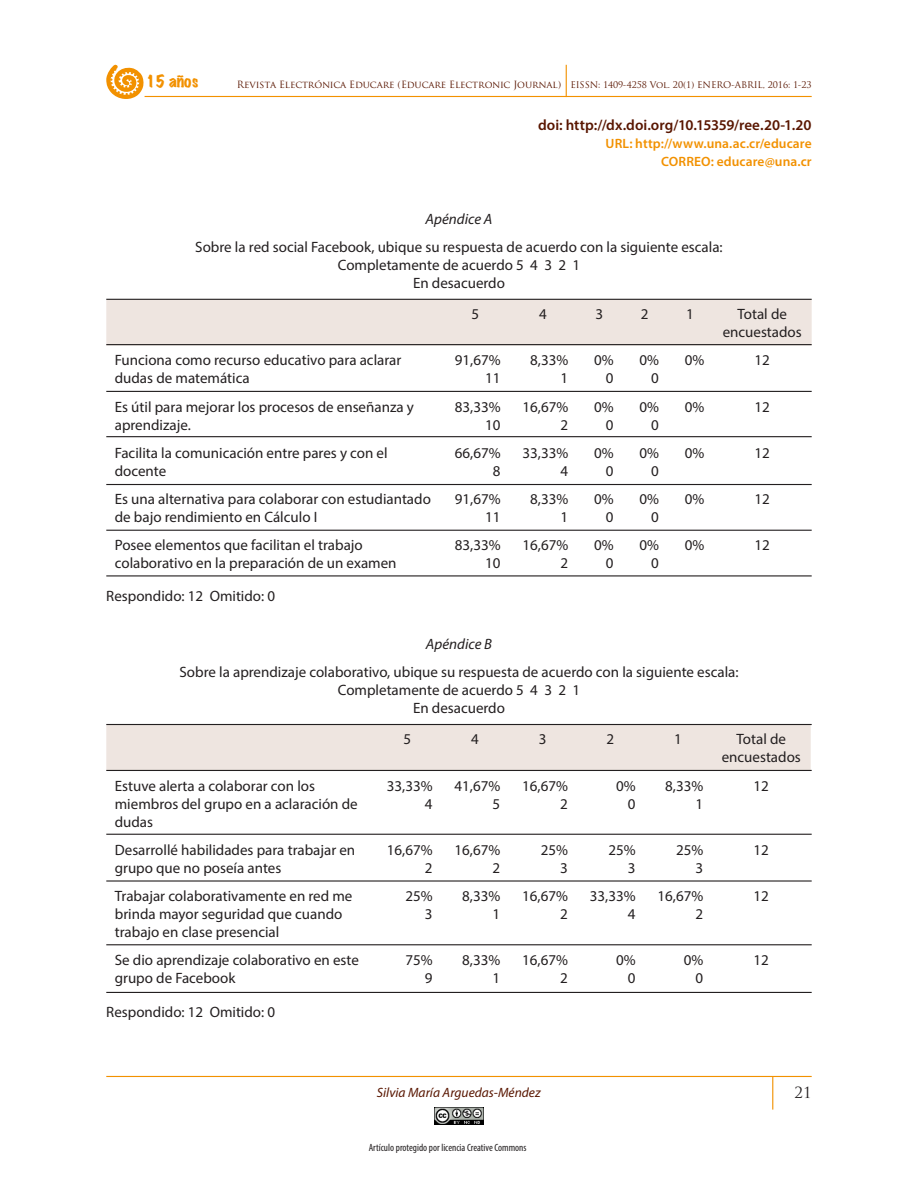
<style>
.page{position:relative;width:918px;height:1188px;background:#fff}
.page>*{position:absolute;margin:0;border:0;box-sizing:border-box;transform-origin:0 0}
.t1{font:15px/18px "Myriad Pro";color:#231f20}
.t2{font:600 15px "Myriad Pro";color:#591600}
.t3{font:italic 15px "Myriad Pro";color:#231f20}
.t4{font:expanded 15px "Marker Felt";color:#f29100}
.t5{font:15px "Trajan Pro";color:#231f20}
.t6{font:600 13.5px/18px "Myriad Pro";letter-spacing:.005em;color:#f29100;text-align:right}
.t7{font:italic 13.5px "Myriad Pro";color:#591600}
.t8{font:condensed 10.5px "Myriad Pro";color:#231f20}
.t9{font:9.75px "Trajan Pro";letter-spacing:-.01em;color:#591600}
.s1{font-size:9px}
</style>
<div class="page">
<hr style="left:106px;top:1076px;width:706px;height:1px;background:#f29100">
<hr style="left:772px;top:1077px;width:1px;height:33px;background:#f29100">
<hr style="left:145px;top:96px;width:667px;height:1px;background:#f29100">
<hr style="left:566px;top:65px;width:1px;height:32px;background:#f29100">
<svg style="left:106px;top:64px;width:38px;height:35px"></svg>
<img style="left:434px;top:1107px;width:50px;height:18px">
<div style="left:106px;top:300px;width:706px;height:46px;background:#eee5e0"></div>
<div style="left:106px;top:725px;width:705px;height:45px;background:#eee5e0"></div>
<hr style="left:106px;top:299px;width:706px;height:1px;background:#231f20">
<hr style="left:106px;top:344px;width:706px;height:1px;background:#231f20">
<hr style="left:106px;top:575px;width:706px;height:1px;background:#231f20">
<hr style="left:106px;top:391px;width:706px;height:1px;background:#231f20">
<hr style="left:106px;top:436px;width:706px;height:1px;background:#231f20">
<hr style="left:106px;top:484px;width:706px;height:1px;background:#231f20">
<hr style="left:106px;top:530px;width:706px;height:1px;background:#231f20">
<hr style="left:106px;top:724px;width:706px;height:1px;background:#231f20">
<hr style="left:106px;top:770px;width:706px;height:1px;background:#231f20">
<hr style="left:106px;top:992px;width:706px;height:1px;background:#231f20">
<hr style="left:106px;top:834px;width:706px;height:1px;background:#231f20">
<hr style="left:106px;top:880px;width:706px;height:2px;background:#231f20">
<hr style="left:106px;top:944px;width:706px;height:1px;background:#231f20">
<p class="t4" style="left:146px;top:69px;width:54px">15 años</p>
<p class="t9" style="left:237px;top:78px;width:576px">Revista Electrónica Educare (Educare Electronic Journal) <span class="s1">EISSN: 1409-4258 Vol. 20(1) ENERO-ABRIL, 2016: 1-23</span></p>
<p class="t2" style="left:538px;top:115px;width:275px">doi: http://dx.doi.org/10.15359/ree.20-1.20</p>
<p class="t6" style="left:606px;top:134px;width:208px">URL: http://www.una.ac.cr/educare<br>CORREO: educare@una.cr</p>
<p class="t3" style="left:426px;top:210px;width:68px">Apéndice A</p>
<p class="t1" style="left:195px;top:238px;width:529px">Sobre la red social Facebook, ubique su respuesta de acuerdo con la siguiente escala:</p>
<p class="t1" style="left:338px;top:256px;width:244px">Completamente de acuerdo 5 4 3 2 1</p>
<p class="t1" style="left:413px;top:274px;width:93px">En desacuerdo</p>
<p class="t1" style="left:471px;top:305px;width:9px">5</p>
<p class="t1" style="left:539px;top:305px;width:9px">4</p>
<p class="t1" style="left:596px;top:305px;width:9px">3</p>
<p class="t1" style="left:641px;top:305px;width:9px">2</p>
<p class="t1" style="left:686px;top:305px;width:9px">1</p>
<p class="t1" style="left:738px;top:305px;width:51px">Total de</p>
<p class="t1" style="left:723px;top:323px;width:81px">encuestados</p>
<p class="t1" style="left:115px;top:351px;width:288px">Funciona como recurso educativo para aclarar dudas de matemática</p>
<p class="t1" style="left:455px;top:351px;width:47px">91,67%</p>
<p class="t1" style="left:485px;top:369px;width:17px">11</p>
<p class="t1" style="left:115px;top:397px;width:301px">Es útil para mejorar los procesos de enseñanza y aprendizaje.</p>
<p class="t1" style="left:455px;top:397px;width:47px">83,33%</p>
<p class="t1" style="left:485px;top:415px;width:17px">10</p>
<p class="t1" style="left:115px;top:444px;width:274px">Facilita la comunicación entre pares y con el docente</p>
<p class="t1" style="left:455px;top:444px;width:47px">66,67%</p>
<p class="t1" style="left:493px;top:462px;width:9px">8</p>
<p class="t1" style="left:115px;top:490px;width:318px">Es una alternativa para colaborar con estudiantado de bajo rendimiento en Cálculo I</p>
<p class="t1" style="left:455px;top:490px;width:47px">91,67%</p>
<p class="t1" style="left:485px;top:508px;width:17px">11</p>
<p class="t1" style="left:115px;top:536px;width:283px">Posee elementos que facilitan el trabajo colaborativo en la preparación de un examen</p>
<p class="t1" style="left:455px;top:536px;width:47px">83,33%</p>
<p class="t1" style="left:485px;top:554px;width:17px">10</p>
<p class="t1" style="left:106px;top:587px;width:170px">Respondido: 12 Omitido: 0</p>
<p class="t1" style="left:530px;top:351px;width:40px">8,33%</p>
<p class="t1" style="left:561px;top:369px;width:9px">1</p>
<p class="t1" style="left:523px;top:397px;width:47px">16,67%</p>
<p class="t1" style="left:561px;top:415px;width:9px">2</p>
<p class="t1" style="left:523px;top:444px;width:47px">33,33%</p>
<p class="t1" style="left:561px;top:462px;width:9px">4</p>
<p class="t1" style="left:530px;top:490px;width:40px">8,33%</p>
<p class="t1" style="left:561px;top:508px;width:9px">1</p>
<p class="t1" style="left:523px;top:536px;width:47px">16,67%</p>
<p class="t1" style="left:561px;top:554px;width:9px">2</p>
<p class="t1" style="left:594px;top:351px;width:21px">0%</p>
<p class="t1" style="left:606px;top:369px;width:9px">0</p>
<p class="t1" style="left:594px;top:397px;width:21px">0%</p>
<p class="t1" style="left:606px;top:415px;width:9px">0</p>
<p class="t1" style="left:594px;top:444px;width:21px">0%</p>
<p class="t1" style="left:606px;top:462px;width:9px">0</p>
<p class="t1" style="left:594px;top:490px;width:21px">0%</p>
<p class="t1" style="left:606px;top:508px;width:9px">0</p>
<p class="t1" style="left:594px;top:536px;width:21px">0%</p>
<p class="t1" style="left:606px;top:554px;width:9px">0</p>
<p class="t1" style="left:639px;top:351px;width:21px">0%</p>
<p class="t1" style="left:651px;top:369px;width:9px">0</p>
<p class="t1" style="left:685px;top:351px;width:21px">0%</p>
<p class="t1" style="left:755px;top:351px;width:17px">12</p>
<p class="t1" style="left:639px;top:397px;width:21px">0%</p>
<p class="t1" style="left:651px;top:415px;width:9px">0</p>
<p class="t1" style="left:685px;top:397px;width:21px">0%</p>
<p class="t1" style="left:755px;top:397px;width:17px">12</p>
<p class="t1" style="left:639px;top:444px;width:21px">0%</p>
<p class="t1" style="left:651px;top:462px;width:9px">0</p>
<p class="t1" style="left:685px;top:444px;width:21px">0%</p>
<p class="t1" style="left:755px;top:444px;width:17px">12</p>
<p class="t1" style="left:639px;top:490px;width:21px">0%</p>
<p class="t1" style="left:651px;top:508px;width:9px">0</p>
<p class="t1" style="left:685px;top:490px;width:21px">0%</p>
<p class="t1" style="left:755px;top:490px;width:17px">12</p>
<p class="t1" style="left:639px;top:536px;width:21px">0%</p>
<p class="t1" style="left:651px;top:554px;width:9px">0</p>
<p class="t1" style="left:685px;top:536px;width:21px">0%</p>
<p class="t1" style="left:755px;top:536px;width:17px">12</p>
<p class="t3" style="left:426px;top:634px;width:68px">Apéndice B</p>
<p class="t1" style="left:179px;top:663px;width:561px">Sobre la aprendizaje colaborativo, ubique su respuesta de acuerdo con la siguiente escala:</p>
<p class="t1" style="left:338px;top:681px;width:244px">Completamente de acuerdo 5 4 3 2 1</p>
<p class="t1" style="left:413px;top:699px;width:93px">En desacuerdo</p>
<p class="t1" style="left:403px;top:730px;width:9px">5</p>
<p class="t1" style="left:471px;top:730px;width:9px">4</p>
<p class="t1" style="left:539px;top:730px;width:9px">3</p>
<p class="t1" style="left:606px;top:730px;width:9px">2</p>
<p class="t1" style="left:674px;top:730px;width:9px">1</p>
<p class="t1" style="left:737px;top:730px;width:51px">Total de</p>
<p class="t1" style="left:722px;top:748px;width:81px">encuestados</p>
<p class="t1" style="left:115px;top:776px;width:244px">Estuve alerta a colaborar con los miembros del grupo en a aclaración de dudas</p>
<p class="t1" style="left:387px;top:776px;width:47px">33,33%</p>
<p class="t1" style="left:425px;top:794px;width:9px">4</p>
<p class="t1" style="left:115px;top:841px;width:242px">Desarrollé habilidades para trabajar en grupo que no poseía antes</p>
<p class="t1" style="left:387px;top:841px;width:47px">16,67%</p>
<p class="t1" style="left:425px;top:859px;width:9px">2</p>
<p class="t1" style="left:115px;top:887px;width:239px">Trabajar colaborativamente en red me brinda mayor seguridad que cuando trabajo en clase presencial</p>
<p class="t1" style="left:405px;top:887px;width:29px">25%</p>
<p class="t1" style="left:425px;top:905px;width:9px">3</p>
<p class="t1" style="left:115px;top:951px;width:246px">Se dio aprendizaje colaborativo en este grupo de Facebook</p>
<p class="t1" style="left:405px;top:951px;width:29px">75%</p>
<p class="t1" style="left:425px;top:969px;width:9px">9</p>
<p class="t1" style="left:106px;top:1003px;width:170px">Respondido: 12 Omitido: 0</p>
<p class="t1" style="left:455px;top:776px;width:47px">41,67%</p>
<p class="t1" style="left:493px;top:794px;width:9px">5</p>
<p class="t1" style="left:455px;top:841px;width:47px">16,67%</p>
<p class="t1" style="left:493px;top:859px;width:9px">2</p>
<p class="t1" style="left:462px;top:887px;width:40px">8,33%</p>
<p class="t1" style="left:493px;top:905px;width:9px">1</p>
<p class="t1" style="left:462px;top:951px;width:40px">8,33%</p>
<p class="t1" style="left:493px;top:969px;width:9px">1</p>
<p class="t1" style="left:522px;top:776px;width:47px">16,67%</p>
<p class="t1" style="left:560px;top:794px;width:9px">2</p>
<p class="t1" style="left:616px;top:776px;width:21px">0%</p>
<p class="t1" style="left:628px;top:794px;width:9px">0</p>
<p class="t1" style="left:665px;top:776px;width:40px">8,33%</p>
<p class="t1" style="left:696px;top:794px;width:9px">1</p>
<p class="t1" style="left:541px;top:841px;width:29px">25%</p>
<p class="t1" style="left:560px;top:859px;width:9px">3</p>
<p class="t1" style="left:608px;top:841px;width:29px">25%</p>
<p class="t1" style="left:628px;top:859px;width:9px">3</p>
<p class="t1" style="left:676px;top:841px;width:29px">25%</p>
<p class="t1" style="left:696px;top:859px;width:9px">3</p>
<p class="t1" style="left:522px;top:887px;width:47px">16,67%</p>
<p class="t1" style="left:560px;top:905px;width:9px">2</p>
<p class="t1" style="left:590px;top:887px;width:47px">33,33%</p>
<p class="t1" style="left:628px;top:905px;width:9px">4</p>
<p class="t1" style="left:658px;top:887px;width:47px">16,67%</p>
<p class="t1" style="left:696px;top:905px;width:9px">2</p>
<p class="t1" style="left:522px;top:951px;width:47px">16,67%</p>
<p class="t1" style="left:560px;top:969px;width:9px">2</p>
<p class="t1" style="left:616px;top:951px;width:21px">0%</p>
<p class="t1" style="left:628px;top:969px;width:9px">0</p>
<p class="t1" style="left:684px;top:951px;width:21px">0%</p>
<p class="t1" style="left:696px;top:969px;width:9px">0</p>
<p class="t7" style="left:377px;top:1084px;width:165px">Silvia María Arguedas-Méndez</p>
<p class="t8" style="left:369px;top:1141px;width:159px">Artículo protegido por licencia Creative Commons</p>
<p class="t1" style="left:754px;top:776px;width:17px">12</p>
<p class="t1" style="left:754px;top:841px;width:17px">12</p>
<p class="t1" style="left:754px;top:887px;width:17px">12</p>
<p class="t1" style="left:754px;top:951px;width:17px">12</p>
<p class="t5" style="left:795px;top:1083px;width:19px">21</p>
</div>
